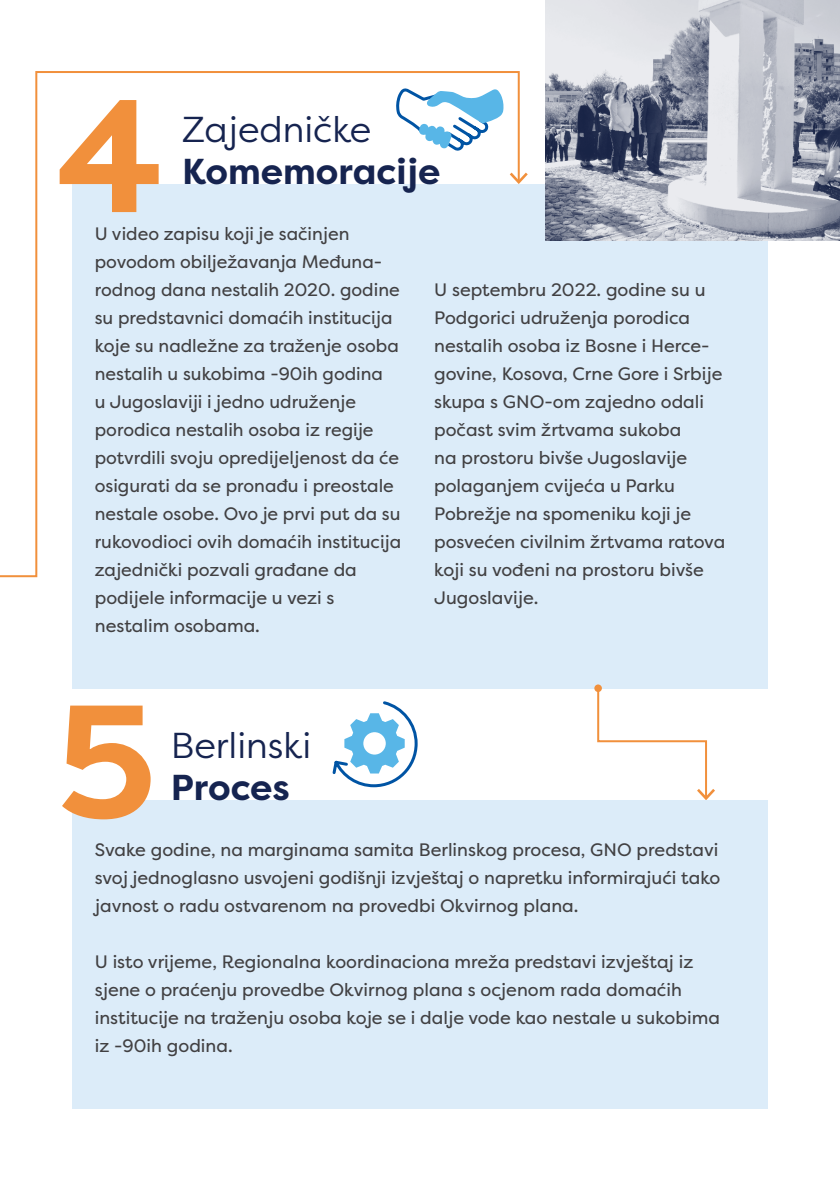
<style>
.page{position:relative;width:840px;height:1191px;background:#fff}
.page>*{position:absolute;margin:0;border:0;box-sizing:border-box;transform-origin:0 0}
.t1{font:700 160px "Filson Pro";color:#f1903c}
.t2{font:36px "Filson Pro";color:#162450}
.t3{font:700 36px "Filson Pro";color:#162450}
.t4{font:18px/28px "Filson Pro";color:#414042}
</style>
<div class="page">
<svg style="left:597px;top:688px;width:120px;height:112px"></svg>
<div style="left:72px;top:184px;width:695px;height:504px;background:#dcecf9"></div>
<div style="left:72px;top:800px;width:695px;height:308px;background:#dcecf9"></div>
<svg style="left:332px;top:701px;width:86px;height:87px"></svg>
<div style="left:594px;top:684px;width:7px;height:8px;background:#f1903c;border-radius:50%"></div>
<img style="left:545px;top:0;width:294px;height:240px">
<svg style="left:0;top:71px;width:520px;height:507px"></svg>
<svg style="left:506px;top:170px;width:22px;height:16px"></svg>
<h1 class="t1" style="left:57px;top:55px;width:107px">4</h1>
<h2 class="t2" style="left:182px;top:106px;width:190px">Zajedničke</h2>
<h2 class="t3" style="left:182px;top:149px;width:259px">Komemoracije</h2>
<p class="t4" style="left:95px;top:219px;width:308px">U video zapisu koji je sačinjen povodom obilježavanja Međuna&shy;rodnog dana nestalih 2020. godine su predstavnici domaćih institucija koje su nadležne za traženje osoba nestalih u sukobima -90ih godina<br>u Jugoslaviji i jedno udruženje porodica nestalih osoba iz regije potvrdili svoju opredijeljenost da će osigurati da se pronađu i preostale nestale osobe. Ovo je prvi put da su rukovodioci ovih domaćih institucija zajednički pozvali građane da podijele informacije u vezi s nestalim osobama.</p>
<h1 class="t1" style="left:57px;top:660px;width:100px">5</h1>
<h2 class="t2" style="left:171px;top:722px;width:142px">Berlinski</h2>
<h2 class="t3" style="left:171px;top:765px;width:120px">Proces</h2>
<p class="t4" style="left:434px;top:275px;width:292px">U septembru 2022. godine su u<br>Podgorici udruženja porodica nestalih osoba iz Bosne i Herce&shy;govine, Kosova, Crne Gore i Srbije skupa s GNO-om zajedno odali počast svim žrtvama sukoba<br>na prostoru bivše Jugoslavije polaganjem cvijeća u Parku<br>Pobrežje na spomeniku koji je posvećen civilnim žrtvama ratova koji su vođeni na prostoru bivše<br>Jugoslavije.</p>
<p class="t4" style="left:95px;top:835px;width:626px;text-align:justify">Svake godine, na marginama samita Berlinskog procesa, GNO predstavi svoj jednoglasno usvojeni godišnji izvještaj o napretku informirajući tako javnost o radu ostvarenom na provedbi Okvirnog plana.</p>
<p class="t4" style="left:95px;top:947px;width:626px">U isto vrijeme, Regionalna koordinaciona mreža predstavi izvještaj iz sjene o praćenju provedbe Okvirnog plana s ocjenom rada domaćih institucije na traženju osoba koje se i dalje vode kao nestale u sukobima iz -90ih godina.</p>
</div>
